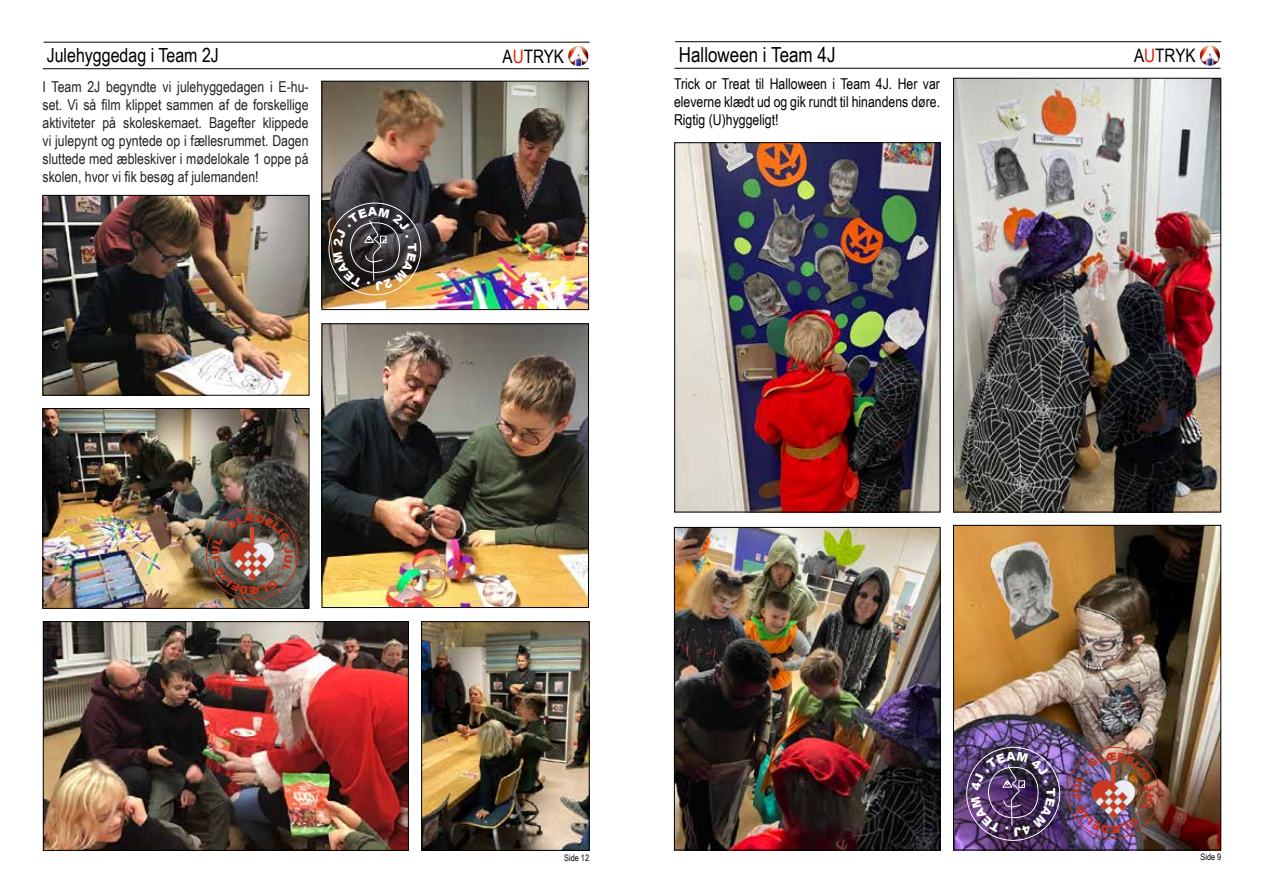
<style>
.page{position:relative;width:1263px;height:893px;background:#fff}
.page>*{position:absolute;margin:0;border:0;box-sizing:border-box;transform-origin:0 0}
.t1{font:20.7px "Arial Narrow";color:#000}
.t2{font:19.5px "Arial Narrow";color:#000}
.t3{font:18.6px "Arial Narrow";color:#000}
.t4{font:15px/18px "Arial Narrow";color:#222;text-align:justify}
.t5{font:15px/18px "Arial Narrow";color:#000;text-align:justify}
.t6{font:9px "Arial Narrow";color:#000}
.s1{color:#e12000}
</style>
<div class="page">
<hr style="left:674px;top:68px;width:546px;height:1px;background:#000">
<hr style="left:675px;top:41px;width:546px;height:1px;background:#000">
<svg style="left:1201px;top:46px;width:18px;height:18px"></svg>
<img style="left:1200px;top:46px;width:13px;height:19px">
<hr style="left:43px;top:68px;width:546px;height:1px;background:#000">
<hr style="left:44px;top:42px;width:546px;height:1px;background:#000">
<svg style="left:569px;top:46px;width:18px;height:18px"></svg>
<img style="left:568px;top:47px;width:13px;height:19px">
<img style="left:955px;top:80px;width:264px;height:430px">
<div style="left:953px;top:78px;width:268px;height:434px;border:1px solid #000"></div>
<img style="left:676px;top:144px;width:262px;height:366px">
<div style="left:674px;top:142px;width:266px;height:370px;border:1px solid #000"></div>
<img style="left:955px;top:527px;width:264px;height:321px">
<div style="left:953px;top:525px;width:268px;height:325px;border:1px solid #000"></div>
<img style="left:676px;top:529px;width:262px;height:319px">
<div style="left:674px;top:527px;width:266px;height:323px;border:1px solid #000"></div>
<img style="left:323px;top:83px;width:264px;height:225px">
<div style="left:321px;top:81px;width:268px;height:229px;border:1px solid #000"></div>
<img style="left:45px;top:197px;width:262px;height:197px">
<div style="left:43px;top:195px;width:266px;height:201px;border:1px solid #000"></div>
<img style="left:323px;top:325px;width:264px;height:281px">
<div style="left:321px;top:323px;width:268px;height:285px;border:1px solid #000"></div>
<img style="left:45px;top:410px;width:262px;height:197px">
<div style="left:43px;top:408px;width:266px;height:201px;border:1px solid #000"></div>
<img style="left:45px;top:623px;width:362px;height:226px">
<div style="left:43px;top:621px;width:366px;height:230px;border:1px solid #000"></div>
<img style="left:423px;top:623px;width:165px;height:226px">
<div style="left:421px;top:621px;width:169px;height:230px;border:1px solid #000"></div>
<img style="left:971px;top:751px;width:84px;height:85px">
<svg style="left:333px;top:207px;width:84px;height:84px;background:#4a413c"></svg>
<img style="left:211px;top:513px;width:82px;height:82px">
<img style="left:1072px;top:752px;width:82px;height:81px">
<h2 class="t2" style="left:47px;top:41px;width:174px">Julehyggedag i Team 2J</h2>
<p class="t3" style="left:502px;top:42px;width:63px">A<span class="s1">U</span>TRYK</p>
<h1 class="t1" style="left:679px;top:40px;width:158px">Halloween i Team 4J</h1>
<p class="t3" style="left:1134px;top:42px;width:63px">A<span class="s1">U</span>TRYK</p>
<p class="t4" style="left:43px;top:77px;width:268px">I Team 2J begyndte vi julehyggedagen i E-hu&shy;set. Vi så film klippet sammen af de forskellige aktiviteter på skoleskemaet. Bagefter klippede vi julepynt og pyntede op i fællesrummet. Dagen sluttede med æbleskiver i mødelokale 1 oppe på skolen, hvor vi fik besøg af julemanden!</p>
<p class="t5" style="left:674px;top:74px;width:268px">Trick or Treat til Halloween i Team 4J. Her var eleverne klædt ud og gik rundt til hinandens døre.<br>Rigtig (U)hyggeligt!</p>
<p class="t6" style="left:564px;top:851px;width:27px">Side 12</p>
<p class="t6" style="left:1200px;top:851px;width:22px">Side 9</p>
</div>
